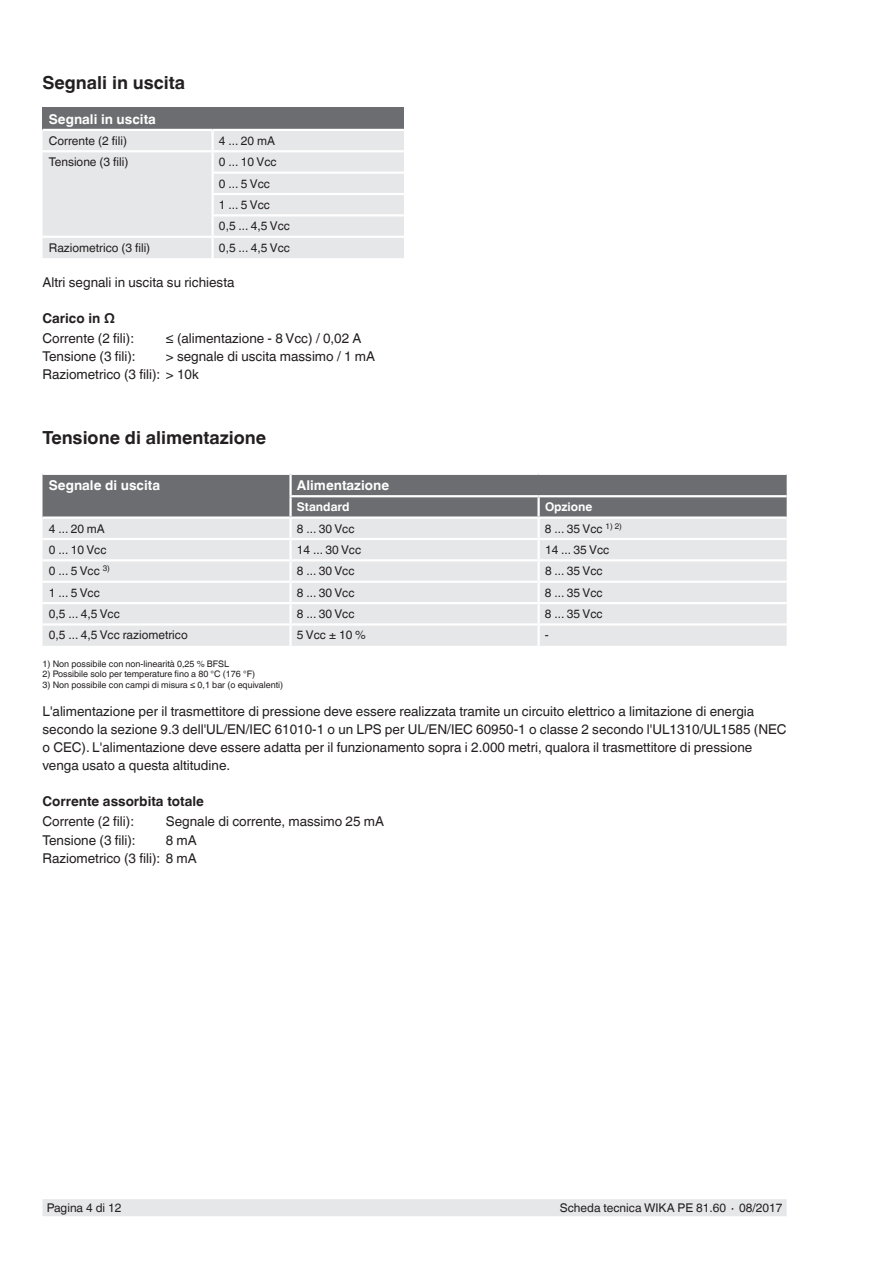
<style>
.page{position:relative;width:893px;height:1263px;background:#fff}
.page>*{position:absolute;margin:0;border:0;box-sizing:border-box;transform-origin:0 0}
.t1{font:700 18px "Helvetica World";color:#231f20}
.t2{font:13.5px/18px "Helvetica World";color:#231f20}
.t3{font:700 13.5px "Helvetica World";color:#fff}
.t4{font:700 13.5px "Helvetica World";color:#231f20}
.t5{font:12px/21.3px "Helvetica World";color:#231f20}
.t6{font:700 12px "Helvetica World";color:#fff}
.t7{font:9px "Helvetica World";color:#231f20}
</style>
<div class="page">
<div style="left:43px;top:1199px;width:744px;height:17px;background:#e6e7e9"></div>
<div style="left:43px;top:475px;width:744px;height:41px;background:#6c6d70"></div>
<div style="left:43px;top:519px;width:744px;height:127px;background:#e6e7e9"></div>
<hr style="left:289px;top:475px;width:3px;height:20px;background:#fff">
<hr style="left:289px;top:495px;width:250px;height:2px;background:#fff">
<hr style="left:289px;top:497px;width:3px;height:19px;background:#fff">
<hr style="left:539px;top:495px;width:248px;height:2px;background:#fff">
<hr style="left:537px;top:497px;width:3px;height:19px;background:#fff">
<hr style="left:289px;top:519px;width:3px;height:19px;background:#fff">
<hr style="left:537px;top:519px;width:3px;height:19px;background:#fff">
<hr style="left:43px;top:538px;width:248px;height:2px;background:#fff">
<hr style="left:291px;top:538px;width:248px;height:2px;background:#fff">
<hr style="left:289px;top:540px;width:3px;height:19px;background:#fff">
<hr style="left:539px;top:538px;width:248px;height:2px;background:#fff">
<hr style="left:537px;top:540px;width:3px;height:19px;background:#fff">
<hr style="left:43px;top:559px;width:248px;height:2px;background:#fff">
<hr style="left:291px;top:559px;width:248px;height:2px;background:#fff">
<hr style="left:289px;top:561px;width:3px;height:20px;background:#fff">
<hr style="left:539px;top:559px;width:248px;height:2px;background:#fff">
<hr style="left:537px;top:561px;width:3px;height:20px;background:#fff">
<hr style="left:43px;top:581px;width:248px;height:2px;background:#fff">
<hr style="left:291px;top:581px;width:248px;height:2px;background:#fff">
<hr style="left:289px;top:583px;width:3px;height:19px;background:#fff">
<hr style="left:539px;top:581px;width:248px;height:2px;background:#fff">
<hr style="left:537px;top:583px;width:3px;height:19px;background:#fff">
<hr style="left:43px;top:602px;width:248px;height:2px;background:#fff">
<hr style="left:291px;top:602px;width:248px;height:2px;background:#fff">
<hr style="left:289px;top:604px;width:3px;height:19px;background:#fff">
<hr style="left:539px;top:602px;width:248px;height:2px;background:#fff">
<hr style="left:537px;top:604px;width:3px;height:19px;background:#fff">
<hr style="left:43px;top:623px;width:248px;height:3px;background:#fff">
<hr style="left:291px;top:623px;width:248px;height:3px;background:#fff">
<hr style="left:289px;top:626px;width:3px;height:20px;background:#fff">
<hr style="left:539px;top:623px;width:248px;height:3px;background:#fff">
<hr style="left:537px;top:626px;width:3px;height:20px;background:#fff">
<div style="left:43px;top:107px;width:361px;height:23px;background:#6c6d70"></div>
<div style="left:43px;top:131px;width:361px;height:127px;background:#e6e7e9"></div>
<hr style="left:43px;top:129px;width:170px;height:2px;background:#fff">
<hr style="left:213px;top:129px;width:191px;height:2px;background:#fff">
<hr style="left:211px;top:131px;width:3px;height:19px;background:#fff">
<hr style="left:43px;top:150px;width:170px;height:2px;background:#fff">
<hr style="left:213px;top:150px;width:191px;height:2px;background:#fff">
<hr style="left:211px;top:152px;width:3px;height:20px;background:#fff">
<hr style="left:211px;top:172px;width:193px;height:2px;background:#fff">
<hr style="left:211px;top:174px;width:3px;height:19px;background:#fff">
<hr style="left:211px;top:193px;width:193px;height:2px;background:#fff">
<hr style="left:211px;top:195px;width:3px;height:19px;background:#fff">
<hr style="left:211px;top:214px;width:193px;height:3px;background:#fff">
<hr style="left:211px;top:217px;width:3px;height:19px;background:#fff">
<hr style="left:43px;top:236px;width:170px;height:2px;background:#fff">
<hr style="left:213px;top:236px;width:191px;height:2px;background:#fff">
<hr style="left:211px;top:238px;width:3px;height:20px;background:#fff">
<h1 class="t1" style="left:43px;top:73px;width:144px">Segnali in uscita</h1>
<p class="t3" style="left:49px;top:111px;width:109px">Segnali in uscita</p>
<p class="t5" style="left:49px;top:130px;width:80px">Corrente (2 fili)</p>
<p class="t5" style="left:219px;top:130px;width:58px">4 ... 20 mA</p>
<p class="t5" style="left:49px;top:151px;width:81px">Tensione (3 fili)</p>
<p class="t5" style="left:219px;top:151px;width:73px">0 ... 10 Vcc<br>0 ... 5 Vcc<br>1 ... 5 Vcc<br>0,5 ... 4,5 Vcc</p>
<p class="t5" style="left:49px;top:237px;width:103px">Raziometrico (3 fili)</p>
<p class="t5" style="left:219px;top:237px;width:73px">0,5 ... 4,5 Vcc</p>
<p class="t2" style="left:43px;top:273px;width:193px">Altri segnali in uscita su richiesta</p>
<p class="t4" style="left:43px;top:310px;width:74px">Carico in Ω</p>
<p class="t2" style="left:43px;top:329px;width:93px">Corrente (2 fili):</p>
<p class="t2" style="left:166px;top:329px;width:197px">≤ (alimentazione - 8 Vcc) / 0,02 A</p>
<p class="t2" style="left:43px;top:347px;width:95px">Tensione (3 fili):</p>
<p class="t2" style="left:43px;top:347px;width:334px;text-indent:123px">&gt; segnale di uscita massimo / 1 mA<br>Raziometrico (3 fili): &gt; 10k</p>
<h1 class="t1" style="left:43px;top:427px;width:225px">Tensione di alimentazione</h1>
<p class="t3" style="left:49px;top:477px;width:113px">Segnale di uscita</p>
<p class="t3" style="left:297px;top:477px;width:94px">Alimentazione</p>
<p class="t6" style="left:297px;top:500px;width:54px">Standard</p>
<p class="t6" style="left:545px;top:500px;width:49px">Opzione</p>
<p class="t5" style="left:49px;top:518px;width:58px">4 ... 20 mA</p>
<p class="t5" style="left:297px;top:518px;width:59px">8 ... 30 Vcc</p>
<p class="t5" style="left:545px;top:518px;width:78px">8 ... 35 Vcc <sup>1)</sup> <sup>2)</sup></p>
<p class="t5" style="left:49px;top:539px;width:59px">0 ... 10 Vcc</p>
<p class="t5" style="left:297px;top:539px;width:66px">14 ... 30 Vcc</p>
<p class="t5" style="left:545px;top:539px;width:66px">14 ... 35 Vcc</p>
<p class="t5" style="left:49px;top:561px;width:63px">0 ... 5 Vcc <sup>3)</sup></p>
<p class="t5" style="left:297px;top:560px;width:59px">8 ... 30 Vcc</p>
<p class="t5" style="left:545px;top:560px;width:59px">8 ... 35 Vcc</p>
<p class="t5" style="left:49px;top:582px;width:53px">1 ... 5 Vcc</p>
<p class="t5" style="left:297px;top:582px;width:59px">8 ... 30 Vcc</p>
<p class="t5" style="left:545px;top:582px;width:59px">8 ... 35 Vcc</p>
<p class="t5" style="left:49px;top:603px;width:73px">0,5 ... 4,5 Vcc</p>
<p class="t5" style="left:297px;top:603px;width:59px">8 ... 30 Vcc</p>
<p class="t5" style="left:545px;top:603px;width:59px">8 ... 35 Vcc</p>
<p class="t5" style="left:49px;top:625px;width:140px">0,5 ... 4,5 Vcc raziometrico</p>
<p class="t5" style="left:297px;top:625px;width:71px">5 Vcc ± 10 %</p>
<p class="t5" style="left:545px;top:625px;width:5px">-</p>
<p class="t7" style="left:43px;top:658px;width:188px">1) Non possibile con non-linearità 0,25 % BFSL</p>
<p class="t7" style="left:43px;top:669px;width:214px">2) Possibile solo per temperature fino a 80 °C (176 °F)</p>
<p class="t7" style="left:43px;top:679px;width:242px">3) Non possibile con campi di misura ≤ 0,1 bar (o equivalenti)</p>
<p class="t2" style="left:43px;top:703px;width:746px">L'alimentazione per il trasmettitore di pressione deve essere realizzata tramite un circuito elettrico a limitazione di energia secondo la sezione 9.3 dell'UL/EN/IEC 61010-1 o un LPS per UL/EN/IEC 60950-1 o classe 2 secondo l'UL1310/UL1585 (NEC o CEC). L'alimentazione deve essere adatta per il funzionamento sopra i 2.000 metri, qualora il trasmettitore di pressione venga usato a questa altitudine.</p>
<p class="t4" style="left:43px;top:794px;width:163px">Corrente assorbita totale</p>
<p class="t2" style="left:43px;top:813px;width:93px">Corrente (2 fili):</p>
<p class="t2" style="left:166px;top:813px;width:220px">Segnale di corrente, massimo 25 mA</p>
<p class="t2" style="left:43px;top:831px;width:95px">Tensione (3 fili):</p>
<p class="t2" style="left:43px;top:831px;width:156px;text-align:right">8 mA<br>Raziometrico (3 fili): 8 mA</p>
<p class="t5" style="left:47px;top:1197px;width:76px">Pagina 4 di 12</p>
<p class="t5" style="left:560px;top:1197px;width:224px">Scheda tecnica WIKA PE 81.60 ∙ 08/2017</p>
</div>
